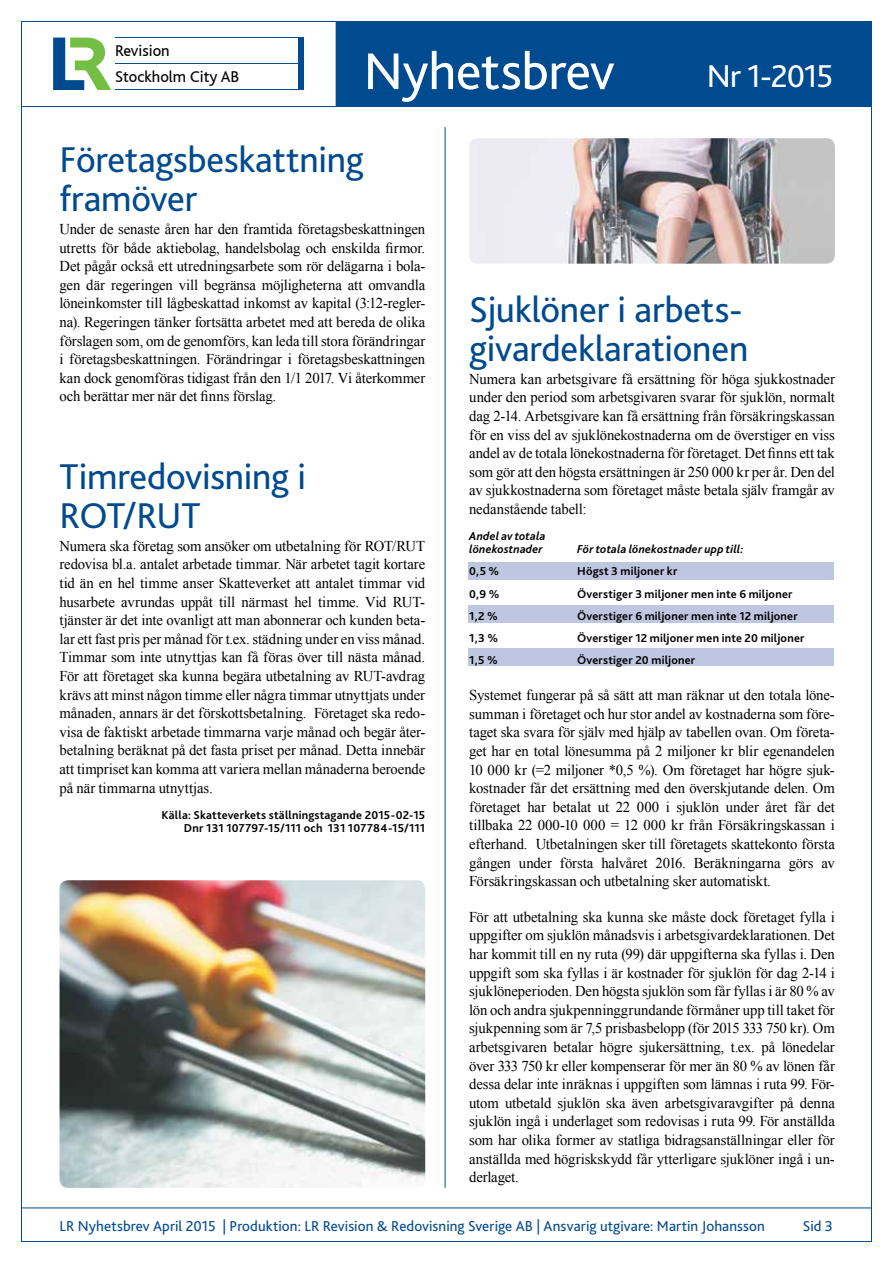
<style>
.page{position:relative;width:893px;height:1263px;background:#fff}
.page>*{position:absolute;margin:0;border:0;box-sizing:border-box;transform-origin:0 0}
.t1{font:54px "Bliss 2";letter-spacing:-.01em;color:#fff}
.t2{font:37.5px/39px "Bliss 2";letter-spacing:-.005em;color:#004a8f}
.t3{font:33px "Bliss 2";letter-spacing:-.035em;color:#fff}
.t4{font:16.35px "Bliss";color:#000}
.t5{font:15px/18.6px "Times New Roman";letter-spacing:-.005em;color:#000;text-align:justify}
.t6{font:15px "Bliss 2";letter-spacing:.005em;color:#004a8f}
.t7{font:700 12px/13.5px "Bliss 2";letter-spacing:.015em;color:#000;text-align:right}
.t8{font:italic 700 12px/13.5px "Bliss 2";letter-spacing:.01em;color:#000}
</style>
<div class="page">
<hr style="left:21px;top:106px;width:851px;height:1px;background:#004a8f">
<div style="left:336px;top:21px;width:536px;height:85px;background:#004a8f"></div>
<hr style="left:21px;top:1208px;width:851px;height:1px;background:#004a8f">
<div style="left:468px;top:562px;width:365px;height:17px;background:#bec6e0"></div>
<div style="left:468px;top:605px;width:365px;height:17px;background:#bec6e0"></div>
<div style="left:468px;top:648px;width:366px;height:17px;background:#bec6e0"></div>
<hr style="left:445px;top:127px;width:1px;height:1061px;background:#004a8f">
<img style="left:60px;top:880px;width:365px;height:308px">
<img style="left:469px;top:138px;width:366px;height:126px">
<div style="left:299px;top:38px;width:5px;height:52px;background:#004a8f"></div>
<svg style="left:53px;top:38px;width:58px;height:52px"></svg>
<hr style="left:115px;top:38px;width:188px;height:1px;background:#004a8f">
<hr style="left:115px;top:89px;width:188px;height:1px;background:#004a8f">
<hr style="left:115px;top:63px;width:188px;height:1px;background:#004a8f">
<p class="t4" style="left:115px;top:42px;width:56px">Revision</p>
<p class="t4" style="left:115px;top:68px;width:126px">Stockholm City AB</p>
<h1 class="t1" style="left:364px;top:38px;width:253px">Nyhetsbrev</h1>
<h3 class="t3" style="left:707px;top:55px;width:128px">Nr 1-2015</h3>
<h2 class="t2" style="left:60px;top:139px;width:306px">Företagsbeskattning framöver</h2>
<p class="t5" style="left:60px;top:219px;width:367px">Under de senaste åren har den framtida företagsbeskattningen utretts för både aktiebolag, handelsbolag och enskilda firmor.<br>Det pågår också ett utredningsarbete som rör delägarna i bola&shy;gen där regeringen vill begränsa möjligheterna att omvandla löneinkomster till lågbeskattad inkomst av kapital (3:12-regler&shy;na). Regeringen tänker fortsätta arbetet med att bereda de olika förslagen som, om de genomförs, kan leda till stora förändringar i företagsbeskattningen. Förändringar i företagsbeskattningen kan dock genomföras tidigast från den 1/1 2017. Vi återkommer och berättar mer när det finns förslag.</p>
<h2 class="t2" style="left:60px;top:456px;width:248px">Timredovisning i<br>ROT/RUT</h2>
<p class="t5" style="left:60px;top:536px;width:367px">Numera ska företag som ansöker om utbetalning för ROT/RUT redovisa bl.a. antalet arbetade timmar. När arbetet tagit kortare tid än en hel timme anser Skatteverket att antalet timmar vid husarbete avrundas uppåt till närmast hel timme. Vid RUT&shy;tjänster är det inte ovanligt att man abonnerar och kunden beta&shy;lar ett fast pris per månad för t.ex. städning under en viss månad.<br>Timmar som inte utnyttjas kan få föras över till nästa månad.<br>För att företaget ska kunna begära utbetalning av RUT-avdrag krävs att minst någon timme eller några timmar utnyttjats under månaden, annars är det förskottsbetalning. Företaget ska redo&shy;visa de faktiskt arbetade timmarna varje månad och begär åter&shy;betalning beräknat på det fasta priset per månad. Detta innebär att timpriset kan komma att variera mellan månaderna beroende på när timmarna utnyttjas.</p>
<p class="t7" style="left:162px;top:807px;width:265px">Källa: Skatteverkets ställningstagande 2015-02-15<br>Dnr 131 107797-15/111 och 131 107784-15/111</p>
<h2 class="t2" style="left:469px;top:289px;width:281px">Sjuklöner i arbets&shy;givardeklarationen</h2>
<p class="t5" style="left:469px;top:369px;width:367px">Numera kan arbetsgivare få ersättning för höga sjukkostnader under den period som arbetsgivaren svarar för sjuklön, normalt dag 2-14. Arbetsgivare kan få ersättning från försäkringskassan för en viss del av sjuklönekostnaderna om de överstiger en viss andel av de totala lönekostnaderna för företaget. Det finns ett tak som gör att den högsta ersättningen är 250 000 kr per år. Den del av sjukkostnaderna som företaget måste betala själv framgår av nedanstående tabell:</p>
<p class="t8" style="left:469px;top:529px;width:78px">Andel av totala lönekostnader</p>
<p class="t8" style="left:577px;top:542px;width:168px">För totala lönekostnader upp till:</p>
<p class="t7" style="left:469px;top:564px;width:32px">0,5 %</p>
<p class="t7" style="left:577px;top:564px;width:102px">Högst 3 miljoner kr</p>
<p class="t7" style="left:469px;top:586px;width:32px">0,9 %</p>
<p class="t7" style="left:577px;top:586px;width:217px">Överstiger 3 miljoner men inte 6 miljoner</p>
<p class="t7" style="left:469px;top:608px;width:30px">1,2 %</p>
<p class="t7" style="left:577px;top:608px;width:222px">Överstiger 6 miljoner men inte 12 miljoner</p>
<p class="t7" style="left:469px;top:630px;width:30px">1,3 %</p>
<p class="t7" style="left:577px;top:630px;width:229px">Överstiger 12 miljoner men inte 20 miljoner</p>
<p class="t7" style="left:469px;top:652px;width:30px">1,5 %</p>
<p class="t7" style="left:577px;top:652px;width:120px">Överstiger 20 miljoner</p>
<p class="t5" style="left:469px;top:685px;width:367px">Systemet fungerar på så sätt att man räknar ut den totala löne&shy;summan i företaget och hur stor andel av kostnaderna som före&shy;taget ska svara för själv med hjälp av tabellen ovan. Om företa&shy;get har en total lönesumma på 2 miljoner kr blir egenandelen 10 000 kr (=2 miljoner *0,5 %). Om företaget har högre sjuk&shy;kostnader får det ersättning med den överskjutande delen. Om företaget har betalat ut 22 000 i sjuklön under året får det tillbaka 22 000-10 000 = 12 000 kr från Försäkringskassan i efterhand. Utbetalningen sker till företagets skattekonto första gången under första halvåret 2016. Beräkningarna görs av Försäkringskassan och utbetalning sker automatiskt.</p>
<p class="t5" style="left:469px;top:907px;width:367px">För att utbetalning ska kunna ske måste dock företaget fylla i uppgifter om sjuklön månadsvis i arbetsgivardeklarationen. Det har kommit till en ny ruta (99) där uppgifterna ska fyllas i. Den uppgift som ska fyllas i är kostnader för sjuklön för dag 2-14 i sjuklöneperioden. Den högsta sjuklön som får fyllas i är 80 % av lön och andra sjukpenninggrundande förmåner upp till taket för sjukpenning som är 7,5 prisbasbelopp (för 2015 333 750 kr). Om arbetsgivaren betalar högre sjukersättning, t.ex. på lönedelar över 333 750 kr eller kompenserar för mer än 80 % av lönen får dessa delar inte inräknas i uppgiften som lämnas i ruta 99. För&shy;utom utbetald sjuklön ska även arbetsgivaravgifter på denna sjuklön ingå i underlaget som redovisas i ruta 99. För anställda som har olika former av statliga bidragsanställningar eller för anställda med högriskskydd får ytterligare sjuklöner ingå i un&shy;derlaget.</p>
<p class="t6" style="left:60px;top:1217px;width:707px">LR Nyhetsbrev April 2015 | Produktion: LR Revision &amp; Redovisning Sverige AB | Ansvarig utgivare: Martin Johansson</p>
<p class="t6" style="left:803px;top:1217px;width:32px">Sid 3</p>
</div>
